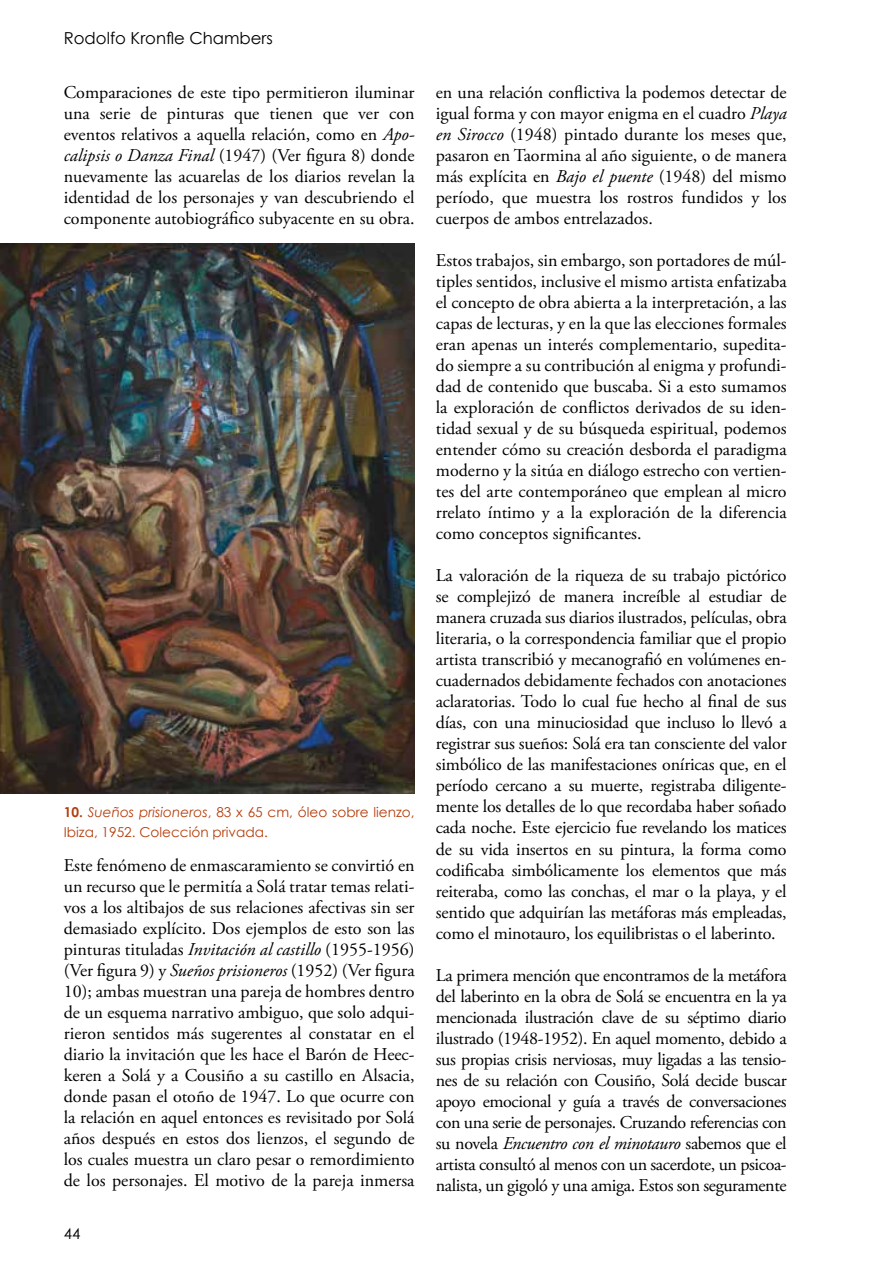
<style>
.page{position:relative;width:893px;height:1263px;background:#fff}
.page>*{position:absolute;margin:0;border:0;box-sizing:border-box;transform-origin:0 0}
.t1{font:18px/21px "Adobe Garamond Pro";color:#000;text-align:justify}
.t2{font:16.5px "Century Gothic";color:#000}
.t3{font:15px "Century Gothic";color:#000}
.t4{font:13.65px/19.6px "Century Gothic";color:#b43d0b}
.s1{font-style:italic}
.s2{font-weight:700}
</style>
<div class="page">
<img style="left:0;top:243px;width:415px;height:550px">
<p class="t2" style="left:64px;top:28px;width:211px">Rodolfo Kronfle Chambers</p>
<p class="t1" style="left:64px;top:83px;width:352px">Comparaciones de este tipo permitieron iluminar una serie de pinturas que tienen que ver con eventos relativos a aquella relación, como en <span class="s1">Apo&shy;calipsis o Danza Final</span> (1947) (Ver figura 8) donde nuevamente las acuarelas de los diarios revelan la identidad de los personajes y van descubriendo el componente autobiográfico subyacente en su obra.</p>
<p class="t4" style="left:64px;top:802px;width:352px"><span class="s2">10.</span> <span class="s1">Sueños prisioneros</span>, 83 x 65 cm, óleo sobre lienzo,<br>Ibiza, 1952. Colección privada.</p>
<p class="t1" style="left:64px;top:855px;width:352px">Este fenómeno de enmascaramiento se convirtió en un recurso que le permitía a Solá tratar temas relati&shy;vos a los altibajos de sus relaciones afectivas sin ser demasiado explícito. Dos ejemplos de esto son las pinturas tituladas <span class="s1">Invitación al castillo</span> (1955-1956) (Ver figura 9) y <span class="s1">Sueños prisioneros</span> (1952) (Ver figura 10); ambas muestran una pareja de hombres dentro de un esquema narrativo ambiguo, que solo adqui&shy;rieron sentidos más sugerentes al constatar en el diario la invitación que les hace el Barón de Heec&shy;keren a Solá y a Cousiño a su castillo en Alsacia, donde pasan el otoño de 1947. Lo que ocurre con la relación en aquel entonces es revisitado por Solá años después en estos dos lienzos, el segundo de los cuales muestra un claro pesar o remordimiento de los personajes. El motivo de la pareja inmersa</p>
<p class="t3" style="left:64px;top:1224px;width:18px">44</p>
<p class="t1" style="left:436px;top:83px;width:352px">en una relación conflictiva la podemos detectar de igual forma y con mayor enigma en el cuadro <span class="s1">Playa en Sirocco</span> (1948) pintado durante los meses que, pasaron en Taormina al año siguiente, o de manera más explícita en <span class="s1">Bajo el puente</span> (1948) del mismo período, que muestra los rostros fundidos y los cuerpos de ambos entrelazados.</p>
<p class="t1" style="left:436px;top:251px;width:352px">Estos trabajos, sin embargo, son portadores de múl&shy;tiples sentidos, inclusive el mismo artista enfatizaba el concepto de obra abierta a la interpretación, a las capas de lecturas, y en la que las elecciones formales eran apenas un interés complementario, supedita&shy;do siempre a su contribución al enigma y profundi&shy;dad de contenido que buscaba. Si a esto sumamos la exploración de conflictos derivados de su iden&shy;tidad sexual y de su búsqueda espiritual, podemos entender cómo su creación desborda el paradigma moderno y la sitúa en diálogo estrecho con vertien&shy;tes del arte contemporáneo que emplean al micro rrelato íntimo y a la exploración de la diferencia como conceptos significantes.</p>
<p class="t1" style="left:436px;top:566px;width:352px">La valoración de la riqueza de su trabajo pictórico se complejizó de manera increíble al estudiar de manera cruzada sus diarios ilustrados, películas, obra literaria, o la correspondencia familiar que el propio artista transcribió y mecanografió en volúmenes en&shy;cuadernados debidamente fechados con anotaciones aclaratorias. Todo lo cual fue hecho al final de sus días, con una minuciosidad que incluso lo llevó a registrar sus sueños: Solá era tan consciente del valor simbólico de las manifestaciones oníricas que, en el período cercano a su muerte, registraba diligente&shy;mente los detalles de lo que recordaba haber soñado cada noche. Este ejercicio fue revelando los matices de su vida insertos en su pintura, la forma como codificaba simbólicamente los elementos que más reiteraba, como las conchas, el mar o la playa, y el sentido que adquirían las metáforas más empleadas, como el minotauro, los equilibristas o el laberinto.</p>
<p class="t1" style="left:436px;top:965px;width:352px">La primera mención que encontramos de la metáfora del laberinto en la obra de Solá se encuentra en la ya mencionada ilustración clave de su séptimo diario ilustrado (1948-1952). En aquel momento, debido a sus propias crisis nerviosas, muy ligadas a las tensio&shy;nes de su relación con Cousiño, Solá decide buscar apoyo emocional y guía a través de conversaciones con una serie de personajes. Cruzando referencias con su novela <span class="s1">Encuentro con el minotauro</span> sabemos que el artista consultó al menos con un sacerdote, un psicoa&shy;nalista, un gigoló y una amiga. Estos son seguramente</p>
</div>
